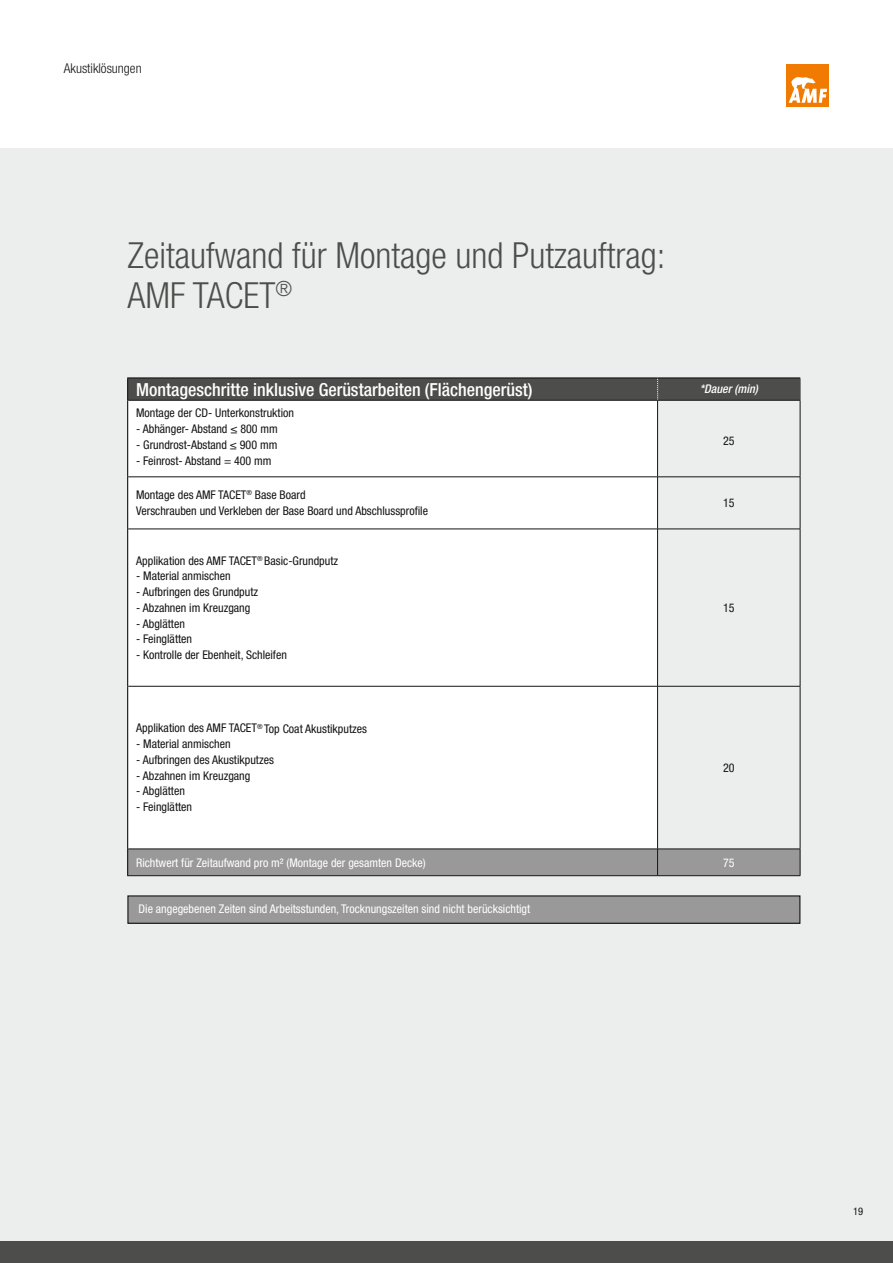
<style>
.page{position:relative;width:893px;height:1263px;background:#fff}
.page>*{position:absolute;margin:0;border:0;box-sizing:border-box;transform-origin:0 0}
.t1{font:300 condensed 36px/40.5px "Helvetica Neue LT Pro";color:#4d4d4c}
.t2{font:500 condensed 18px "Helvetica Neue LT Pro";color:#fff}
.t3{font:300 condensed 13.5px "Helvetica Neue LT Pro";color:#131413}
.t4{font:condensed 12px/15.8px "Helvetica Neue LT Pro";color:#131413}
.t5{font:condensed 12px "Helvetica Neue LT Pro";color:#fff}
.t6{font:italic 500 condensed 12px "Helvetica Neue LT Pro";color:#fff}
.t7{font:condensed 10.5px "Helvetica Neue LT Pro";color:#131413}
</style>
<div class="page">
<div style="left:0;top:149px;width:893px;height:1114px;background:#eceded"></div>
<div style="left:128px;top:896px;width:672px;height:27px;background:#999"></div>
<div style="left:127px;top:895px;width:673px;height:29px;border:1px solid #131413"></div>
<div style="left:128px;top:401px;width:529px;height:448px;background:#fff"></div>
<svg style="left:658px;top:401px;width:142px;height:448px"></svg>
<hr style="left:127px;top:377px;width:531px;height:1px;background:#131413">
<svg style="left:127px;top:378px;width:674px;height:22px;background:#4b4b4a"></svg>
<hr style="left:658px;top:377px;width:142px;height:1px;background:#131413">
<hr style="left:128px;top:400px;width:529px;height:1px;background:#131413">
<hr style="left:128px;top:477px;width:529px;height:1px;background:#131413">
<hr style="left:128px;top:529px;width:529px;height:1px;background:#131413">
<hr style="left:127px;top:400px;width:1px;height:77px;background:#131413">
<hr style="left:127px;top:477px;width:1px;height:52px;background:#131413">
<hr style="left:127px;top:529px;width:1px;height:157px;background:#131413">
<hr style="left:127px;top:686px;width:1px;height:163px;background:#131413">
<hr style="left:657px;top:400px;width:143px;height:1px;background:#131413">
<hr style="left:657px;top:400px;width:1px;height:77px;background:#131413">
<hr style="left:800px;top:400px;width:1px;height:77px;background:#131413">
<hr style="left:657px;top:477px;width:143px;height:1px;background:#131413">
<hr style="left:657px;top:477px;width:1px;height:52px;background:#131413">
<hr style="left:800px;top:477px;width:1px;height:52px;background:#131413">
<hr style="left:657px;top:529px;width:143px;height:1px;background:#131413">
<hr style="left:657px;top:529px;width:1px;height:157px;background:#131413">
<hr style="left:800px;top:529px;width:1px;height:157px;background:#131413">
<hr style="left:128px;top:686px;width:530px;height:1px;background:#131413">
<hr style="left:658px;top:686px;width:142px;height:1px;background:#131413">
<hr style="left:657px;top:686px;width:1px;height:163px;background:#131413">
<hr style="left:800px;top:686px;width:1px;height:163px;background:#131413">
<div style="left:127px;top:849px;width:674px;height:27px;background:#999"></div>
<hr style="left:127px;top:875px;width:531px;height:1px;background:#131413">
<hr style="left:658px;top:875px;width:142px;height:1px;background:#131413">
<div style="left:0;top:1242px;width:893px;height:21px;background:#4d4d4c"></div>
<div style="left:787px;top:64px;width:42px;height:42px;background:#f17a00"></div>
<svg style="left:789px;top:77px;width:38px;height:26px"></svg>
<p class="t3" style="left:64px;top:61px;width:79px">Akustiklösungen</p>
<h1 class="t1" style="left:128px;top:234px;width:539px">Zeitaufwand für Montage und Putzauftrag:<br>AMF TACET<sup>®</sup></h1>
<h2 class="t2" style="left:136px;top:378px;width:398px">Montageschritte inklusive Gerüstarbeiten (Flächengerüst)</h2>
<p class="t6" style="left:700px;top:382px;width:60px">*Dauer (min)</p>
<p class="t4" style="left:136px;top:405px;width:159px">Montage der CD- Unterkonstruktion</p>
<p class="t4" style="left:136px;top:421px;width:143px">- Abhänger- Abstand ≤ 800 mm</p>
<p class="t4" style="left:136px;top:437px;width:143px">- Grundrost-Abstand ≤ 900 mm</p>
<p class="t4" style="left:136px;top:452px;width:137px">- Feinrost- Abstand = 400 mm</p>
<p class="t4" style="left:723px;top:433px;width:13px">25</p>
<p class="t4" style="left:136px;top:487px;width:293px">Montage des AMF TACET<sup>®</sup> Base Board<br>Verschrauben und Verkleben der Base Board und Abschlussprofile</p>
<p class="t4" style="left:723px;top:495px;width:13px">15</p>
<p class="t4" style="left:136px;top:552px;width:203px">Applikation des AMF TACET<sup>®</sup> Basic-Grundputz</p>
<p class="t4" style="left:136px;top:568px;width:96px">- Material anmischen</p>
<p class="t4" style="left:136px;top:584px;width:123px">- Aufbringen des Grundputz</p>
<p class="t4" style="left:136px;top:600px;width:116px">- Abzahnen im Kreuzgang</p>
<p class="t4" style="left:136px;top:615px;width:50px">- Abglätten</p>
<p class="t4" style="left:136px;top:631px;width:58px">- Feinglätten</p>
<p class="t4" style="left:136px;top:647px;width:152px">- Kontrolle der Ebenheit, Schleifen</p>
<p class="t4" style="left:723px;top:600px;width:13px">15</p>
<p class="t4" style="left:136px;top:720px;width:232px">Applikation des AMF TACET<sup>®</sup> Top Coat Akustikputzes</p>
<p class="t4" style="left:136px;top:736px;width:96px">- Material anmischen</p>
<p class="t4" style="left:136px;top:752px;width:139px">- Aufbringen des Akustikputzes</p>
<p class="t4" style="left:136px;top:767px;width:116px">- Abzahnen im Kreuzgang</p>
<p class="t4" style="left:136px;top:783px;width:50px">- Abglätten</p>
<p class="t4" style="left:136px;top:799px;width:58px">- Feinglätten</p>
<p class="t4" style="left:723px;top:760px;width:13px">20</p>
<p class="t5" style="left:136px;top:855px;width:291px">Richtwert für Zeitaufwand pro m² (Montage der gesamten Decke)</p>
<p class="t5" style="left:723px;top:855px;width:13px">75</p>
<p class="t5" style="left:139px;top:902px;width:393px">Die angegebenen Zeiten sind Arbeitsstunden, Trocknungszeiten sind nicht berücksichtigt</p>
<p class="t7" style="left:853px;top:1205px;width:12px">19</p>
</div>
